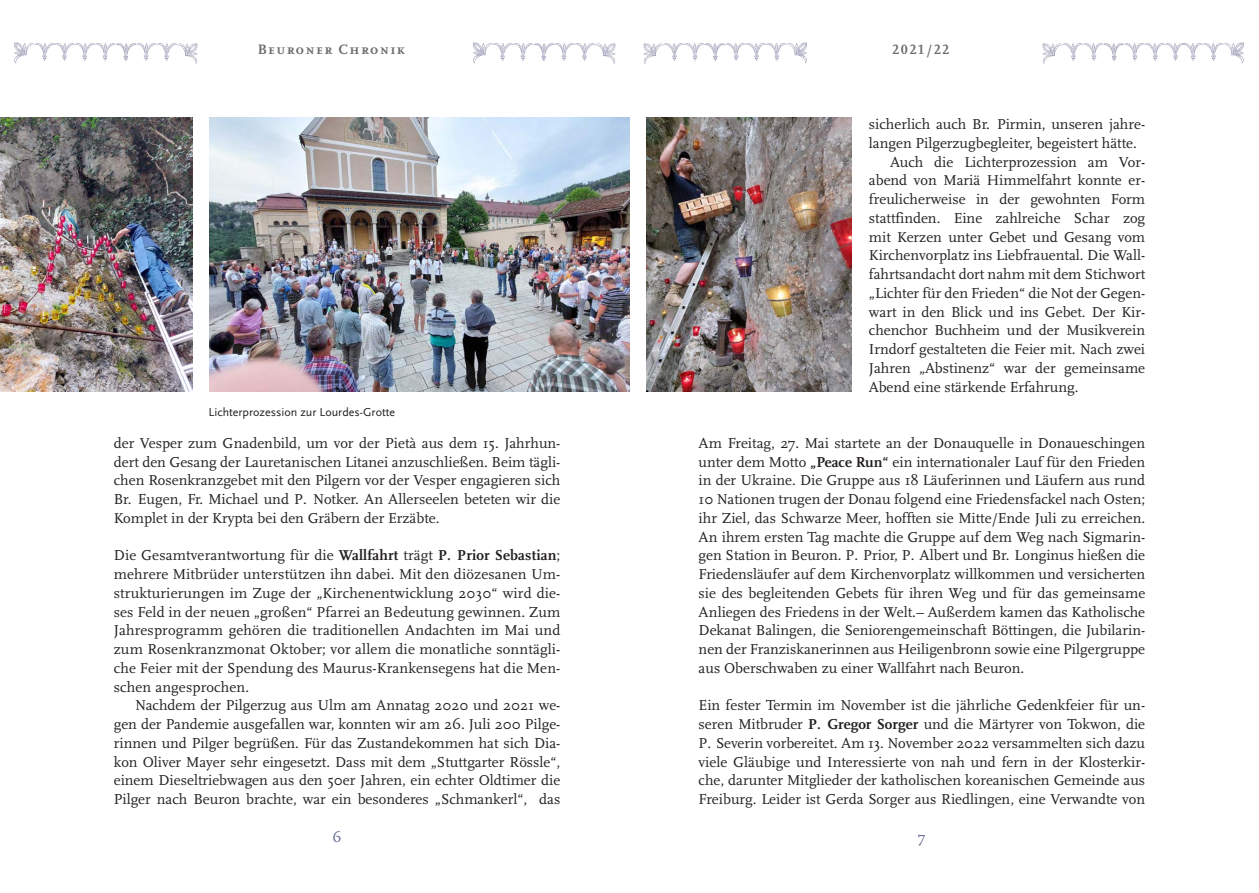
<style>
.page{position:relative;width:1259px;height:893px;background:#fff}
.page>*{position:absolute;margin:0;border:0;box-sizing:border-box;transform-origin:0 0}
.t1{font:15px/18.8px "Scala";color:#231f20;text-align:justify}
.t2{font:15px "Scala";color:#5c6488}
.t3{font:700 14.25px "Scala Caps";letter-spacing:.1em;color:#6c6d70}
.t4{font:12px "Scala Sans";color:#231f20}
.s1{font-weight:700}
</style>
<div class="page">
<img style="left:14px;top:42px;width:184px;height:22px">
<img style="left:473px;top:42px;width:143px;height:22px">
<img style="left:1184px;top:42px;width:60px;height:21px">
<img style="left:1042px;top:43px;width:142px;height:21px">
<img style="left:643px;top:42px;width:164px;height:22px">
<img style="left:210px;top:117px;width:419px;height:275px">
<img style="left:646px;top:117px;width:206px;height:275px">
<img style="left:0;top:117px;width:193px;height:275px">
<p class="t3" style="left:258px;top:41px;width:149px">Beuroner Chronik</p>
<p class="t3" style="left:892px;top:41px;width:59px">2021/22</p>
<p class="t4" style="left:209px;top:405px;width:188px">Lichterprozession zur Lourdes-Grotte</p>
<p class="t1" style="left:114px;top:434px;width:448px">der Vesper zum Gnadenbild, um vor der Pietà aus dem 15. Jahrhun&shy;dert den Gesang der Lauretanischen Litanei anzuschließen. Beim tägli&shy;chen Rosenkranzgebet mit den Pilgern vor der Vesper engagieren sich Br. Eugen, Fr. Michael und P. Notker. An Allerseelen beteten wir die Komplet in der Krypta bei den Gräbern der Erzäbte.</p>
<p class="t1" style="left:114px;top:546px;width:448px">Die Gesamtverantwortung für die <span class="s1">Wallfahrt</span> trägt <span class="s1">P. Prior Sebastian</span>; mehrere Mitbrüder unterstützen ihn dabei. Mit den diözesanen Um&shy;strukturierungen im Zuge der „Kirchenentwicklung 2030“ wird die&shy;ses Feld in der neuen „großen“ Pfarrei an Bedeutung gewinnen. Zum Jahresprogramm gehören die traditionellen Andachten im Mai und zum Rosenkranzmonat Oktober; vor allem die monatliche sonntägli&shy;che Feier mit der Spendung des Maurus-Krankensegens hat die Men&shy;schen angesprochen.</p>
<p class="t1" style="left:114px;top:696px;width:448px;text-indent:21px">Nachdem der Pilgerzug aus Ulm am Annatag 2020 und 2021 we&shy;gen der Pandemie ausgefallen war, konnten wir am 26. Juli 200 Pilge&shy;rinnen und Pilger begrüßen. Für das Zustandekommen hat sich Dia&shy;kon Oliver Mayer sehr eingesetzt. Dass mit dem „Stuttgarter Rössle“, einem Dieseltriebwagen aus den 50er Jahren, ein echter Oldtimer die Pilger nach Beuron brachte, war ein besonderes „Schmankerl“, das</p>
<p class="t1" style="left:869px;top:115px;width:278px">sicherlich auch Br. Pirmin, unseren jahre-</p>
<p class="t1" style="left:869px;top:134px;width:269px">langen Pilgerzugbegleiter, begeistert hätte.</p>
<p class="t1" style="left:890px;top:153px;width:256px">Auch die Lichterprozession am Vor-</p>
<p class="t1" style="left:869px;top:171px;width:278px">abend von Mariä Himmelfahrt konnte er-</p>
<p class="t1" style="left:869px;top:190px;width:278px">freulicherweise in der gewohnten Form</p>
<p class="t1" style="left:869px;top:209px;width:278px">stattfinden. Eine zahlreiche Schar zog</p>
<p class="t1" style="left:869px;top:228px;width:278px">mit Kerzen unter Gebet und Gesang vom</p>
<p class="t1" style="left:869px;top:246px;width:278px">Kirchenvorplatz ins Liebfrauental. Die Wall-</p>
<p class="t1" style="left:869px;top:265px;width:278px">fahrtsandacht dort nahm mit dem Stichwort</p>
<p class="t1" style="left:869px;top:284px;width:278px">„Lichter für den Frieden“ die Not der Gegen-</p>
<p class="t1" style="left:869px;top:303px;width:278px">wart in den Blick und ins Gebet. Der Kir-</p>
<p class="t1" style="left:869px;top:321px;width:278px">chenchor Buchheim und der Musikverein</p>
<p class="t1" style="left:869px;top:340px;width:278px">Irndorf gestalteten die Feier mit. Nach zwei</p>
<p class="t1" style="left:869px;top:359px;width:278px">Jahren „Abstinenz“ war der gemeinsame</p>
<p class="t1" style="left:869px;top:378px;width:211px">Abend eine stärkende Erfahrung.</p>
<p class="t1" style="left:698px;top:434px;width:448px">Am Freitag, 27. Mai startete an der Donauquelle in Donaueschingen unter dem Motto <span class="s1">„Peace Run“</span> ein internationaler Lauf für den Frieden in der Ukraine. Die Gruppe aus 18 Läuferinnen und Läufern aus rund 10 Nationen trugen der Donau folgend eine Friedensfackel nach Osten; ihr Ziel, das Schwarze Meer, hofften sie Mitte/Ende Juli zu erreichen.<br>An ihrem ersten Tag machte die Gruppe auf dem Weg nach Sigmarin&shy;gen Station in Beuron. P. Prior, P. Albert und Br. Longinus hießen die Friedensläufer auf dem Kirchenvorplatz willkommen und versicherten sie des begleitenden Gebets für ihren Weg und für das gemeinsame Anliegen des Friedens in der Welt.– Außerdem kamen das Katholische Dekanat Balingen, die Seniorengemeinschaft Böttingen, die Jubilarin&shy;nen der Franziskanerinnen aus Heiligenbronn sowie eine Pilgergruppe aus Oberschwaben zu einer Wallfahrt nach Beuron.</p>
<p class="t1" style="left:698px;top:696px;width:448px">Ein fester Termin im November ist die jährliche Gedenkfeier für un&shy;seren Mitbruder <span class="s1">P. Gregor Sorger</span> und die Märtyrer von Tokwon, die P. Severin vorbereitet. Am 13. November 2022 versammelten sich dazu viele Gläubige und Interessierte von nah und fern in der Klosterkir&shy;che, darunter Mitglieder der katholischen koreanischen Gemeinde aus Freiburg. Leider ist Gerda Sorger aus Riedlingen, eine Verwandte von</p>
<p class="t2" style="left:332px;top:828px;width:11px">6</p>
<p class="t2" style="left:918px;top:828px;width:9px">7</p>
</div>
